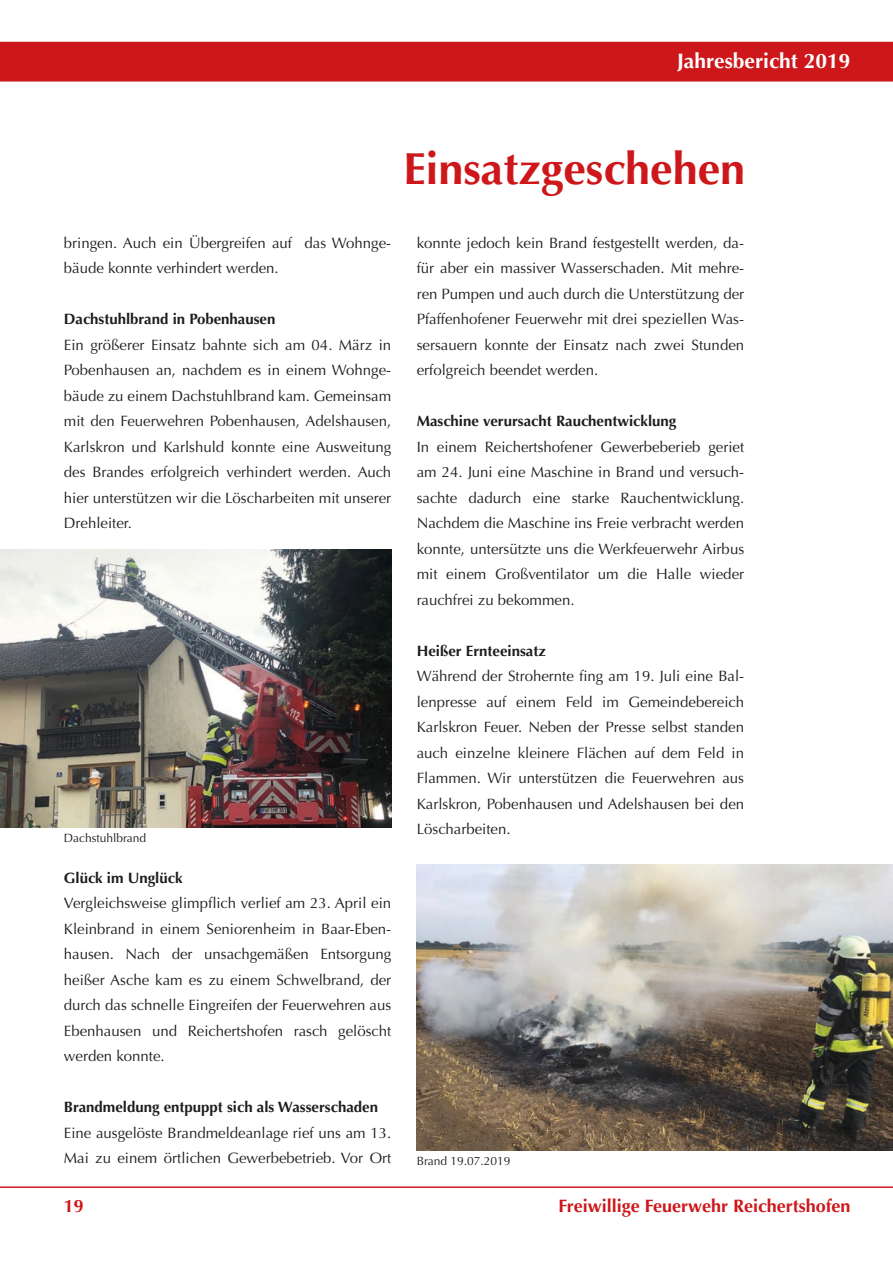
<style>
.page{position:relative;width:893px;height:1263px;background:#fff}
.page>*{position:absolute;margin:0;border:0;box-sizing:border-box;transform-origin:0 0}
.Headline_rechts{font:700 45px "Optima";color:#cd171a}
.t1{font:700 21px "Optima";color:#fff}
.t2{font:700 18px "Optima";color:#cd171a}
.Zweispaltiger_Fließt{font:15px/25.5px "Optima";color:#1d1d1b;text-align:justify}
.Zweispaltiger_Fließt-2{font:700 15px "Optima";color:#1d1d1b}
.Bildlegende_links{font:12px "Optima";color:#1d1d1b}
</style>
<div class="page">
<img style="left:0;top:549px;width:391px;height:278px">
<img style="left:417px;top:864px;width:476px;height:286px">
<div style="left:0;top:42px;width:893px;height:40px;background:#cd171a"></div>
<hr style="left:0;top:1186px;width:893px;height:2px;background:#cd171a">
<h2 class="t1" style="left:677px;top:49px;width:175px">Jahresbericht 2019</h2>
<p class="Headline_rechts" style="left:403px;top:142px;width:343px">Einsatzgeschehen</p>
<p class="Zweispaltiger_Fließt" style="left:64px;top:230px;width:329px">bringen. Auch ein Übergreifen auf das Wohnge&shy;bäude konnte verhindert werden.</p>
<p class="Zweispaltiger_Fließt-2" style="left:64px;top:310px;width:213px">Dachstuhlbrand in Pobenhausen</p>
<p class="Zweispaltiger_Fließt" style="left:64px;top:332px;width:329px">Ein größerer Einsatz bahnte sich am 04. März in Pobenhausen an, nachdem es in einem Wohnge&shy;bäude zu einem Dachstuhlbrand kam. Gemeinsam mit den Feuerwehren Pobenhausen, Adelshausen, Karlskron und Karlshuld konnte eine Ausweitung des Brandes erfolgreich verhindert werden. Auch hier unterstützen wir die Löscharbeiten mit unserer Drehleiter.</p>
<p class="Bildlegende_links" style="left:64px;top:831px;width:84px">Dachstuhlbrand</p>
<p class="Zweispaltiger_Fließt-2" style="left:64px;top:869px;width:120px">Glück im Unglück</p>
<p class="Zweispaltiger_Fließt" style="left:64px;top:890px;width:329px">Vergleichsweise glimpflich verlief am 23. April ein Kleinbrand in einem Seniorenheim in Baar-Eben&shy;hausen. Nach der unsachgemäßen Entsorgung heißer Asche kam es zu einem Schwelbrand, der durch das schnelle Eingreifen der Feuerwehren aus Ebenhausen und Reichertshofen rasch gelöscht werden konnte.</p>
<p class="Zweispaltiger_Fließt-2" style="left:64px;top:1098px;width:316px">Brandmeldung entpuppt sich als Wasserschaden</p>
<p class="Zweispaltiger_Fließt" style="left:64px;top:1120px;width:329px">Eine ausgelöste Brandmeldeanlage rief uns am 13.<br>Mai zu einem örtlichen Gewerbebetrieb. Vor Ort</p>
<p class="Zweispaltiger_Fließt" style="left:417px;top:230px;width:329px">konnte jedoch kein Brand festgestellt werden, da&shy;für aber ein massiver Wasserschaden. Mit mehre&shy;ren Pumpen und auch durch die Unterstützung der Pfaffenhofener Feuerwehr mit drei speziellen Was&shy;sersauern konnte der Einsatz nach zwei Stunden erfolgreich beendet werden.</p>
<p class="Zweispaltiger_Fließt-2" style="left:417px;top:412px;width:261px">Maschine verursacht Rauchentwicklung</p>
<p class="Zweispaltiger_Fließt" style="left:417px;top:434px;width:329px;text-align:left">In einem Reichertshofener Gewerbeberieb geriet am 24. Juni eine Maschine in Brand und versuch&shy;sachte dadurch eine starke Rauchentwicklung.<br>Nachdem die Maschine ins Freie verbracht werden konnte, untersützte uns die Werkfeuerwehr Airbus mit einem Großventilator um die Halle wieder rauchfrei zu bekommen.</p>
<p class="Zweispaltiger_Fließt-2" style="left:417px;top:642px;width:131px">Heißer Ernteeinsatz</p>
<p class="Zweispaltiger_Fließt" style="left:417px;top:664px;width:329px">Während der Strohernte fing am 19. Juli eine Bal&shy;lenpresse auf einem Feld im Gemeindebereich Karlskron Feuer. Neben der Presse selbst standen auch einzelne kleinere Flächen auf dem Feld in Flammen. Wir unterstützen die Feuerwehren aus Karlskron, Pobenhausen und Adelshausen bei den Löscharbeiten.</p>
<p class="Bildlegende_links" style="left:417px;top:1154px;width:95px">Brand 19.07.2019</p>
<p class="t2" style="left:64px;top:1195px;width:22px">19</p>
<p class="t2" style="left:558px;top:1195px;width:293px">Freiwillige Feuerwehr Reichertshofen</p>
</div>
